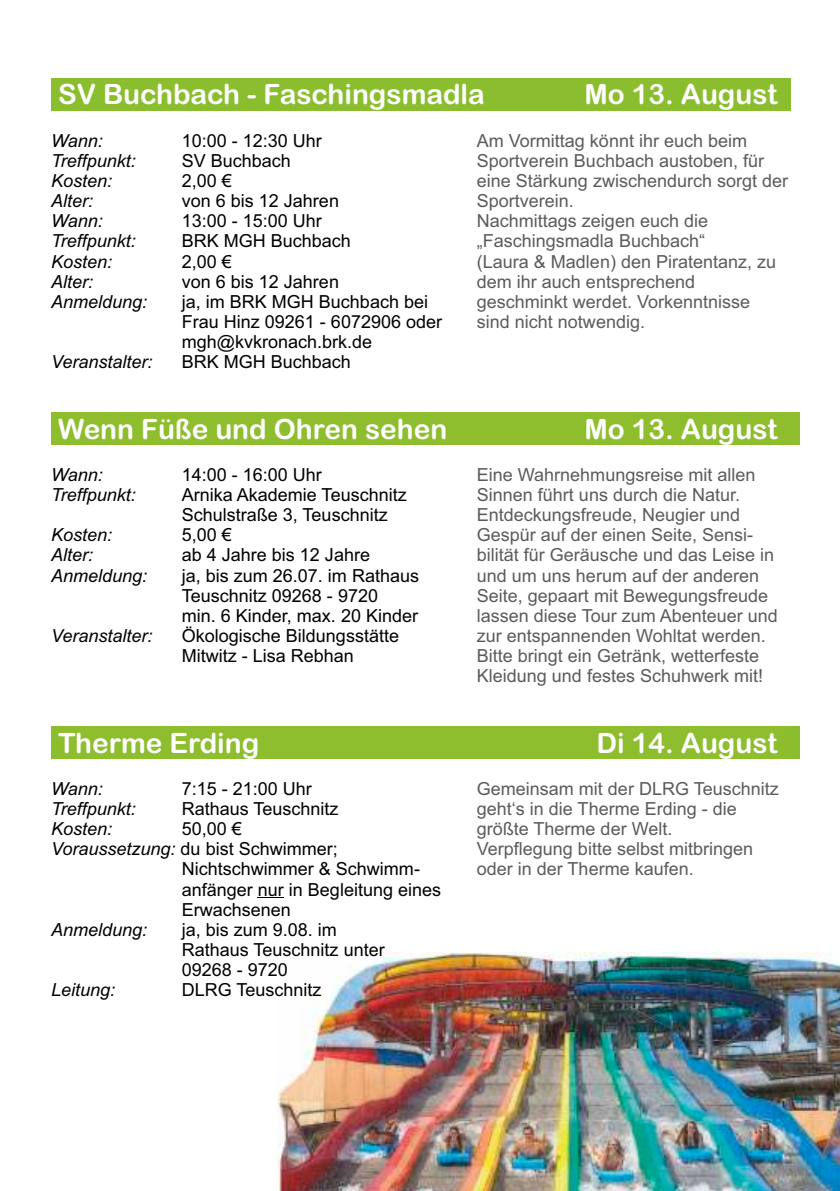
<style>
.page{position:relative;width:840px;height:1191px;background:#fff}
.page>*{position:absolute;margin:0;border:0;box-sizing:border-box;transform-origin:0 0}
.t1{font:28px "Arial Rounded MT Bold";color:#fefefe}
.t2{font:18px/20.2px "Arial";color:#5c5b5b}
.t3{font:18px/20.2px "Arial";color:#000}
.t4{font:italic 18px "Arial";color:#000}
.s1{font-style:italic}
</style>
<div class="page">
<img style="left:277px;top:952px;width:562px;height:239px">
<div style="left:51px;top:78px;width:739px;height:32px;background:#8abe2e"></div>
<div style="left:51px;top:412px;width:748px;height:32px;background:#8ebe2e"></div>
<div style="left:51px;top:726px;width:13px;height:32px;background:#8abe2e"></div>
<div style="left:58px;top:726px;width:739px;height:32px;background:#8ebe2e"></div>
<div style="left:791px;top:726px;width:8px;height:32px;background:#8abe2e"></div>
<svg style="left:258px;top:897px;width:26px;height:1px"></svg>
<h1 class="t1" style="left:58px;top:84px;width:428px">SV Buchbach - Faschingsmadla</h1>
<h1 class="t1" style="left:584px;top:84px;width:194px">Mo 13. August</h1>
<p class="t4" style="left:51px;top:134px;width:53px">Wann:</p>
<p class="t3" style="left:182px;top:132px;width:142px">10:00 - 12:30 Uhr</p>
<p class="t2" style="left:476px;top:132px;width:272px">Am Vormittag könnt ihr euch beim</p>
<p class="t4" style="left:51px;top:154px;width:86px">Treffpunkt:</p>
<p class="t3" style="left:182px;top:152px;width:111px">SV Buchbach</p>
<p class="t2" style="left:476px;top:152px;width:289px">Sportverein Buchbach austoben, für</p>
<p class="t4" style="left:51px;top:174px;width:63px">Kosten:</p>
<p class="t3" style="left:182px;top:172px;width:52px">2,00 €</p>
<p class="t2" style="left:476px;top:172px;width:313px">eine Stärkung zwischendurch sorgt der</p>
<p class="t4" style="left:51px;top:194px;width:44px">Alter:</p>
<p class="t3" style="left:182px;top:192px;width:159px">von 6 bis 12 Jahren</p>
<p class="t2" style="left:476px;top:192px;width:99px">Sportverein.</p>
<p class="t4" style="left:51px;top:214px;width:53px">Wann:</p>
<p class="t3" style="left:182px;top:212px;width:142px">13:00 - 15:00 Uhr</p>
<p class="t2" style="left:476px;top:212px;width:233px">Nachmittags zeigen euch die</p>
<p class="t4" style="left:51px;top:234px;width:86px">Treffpunkt:</p>
<p class="t3" style="left:182px;top:233px;width:171px">BRK MGH Buchbach</p>
<p class="t2" style="left:476px;top:233px;width:230px">„Faschingsmadla Buchbach“</p>
<p class="t4" style="left:51px;top:254px;width:63px">Kosten:</p>
<p class="t3" style="left:182px;top:253px;width:52px">2,00 €</p>
<p class="t2" style="left:476px;top:253px;width:301px">(Laura &amp; Madlen) den Piratentanz, zu</p>
<p class="t4" style="left:51px;top:274px;width:44px">Alter:</p>
<p class="t3" style="left:182px;top:273px;width:159px">von 6 bis 12 Jahren</p>
<p class="t2" style="left:476px;top:273px;width:220px">dem ihr auch entsprechend</p>
<p class="t4" style="left:51px;top:295px;width:98px">Anmeldung:</p>
<p class="t3" style="left:182px;top:293px;width:248px">ja, im BRK MGH Buchbach bei</p>
<p class="t2" style="left:476px;top:293px;width:275px">geschminkt werdet. Vorkenntnisse</p>
<p class="t3" style="left:182px;top:313px;width:262px">Frau Hinz 09261 - 6072906 oder</p>
<p class="t2" style="left:476px;top:313px;width:170px">sind nicht notwendig.</p>
<p class="t3" style="left:182px;top:333px;width:192px">mgh@kvkronach.brk.de</p>
<p class="t4" style="left:51px;top:355px;width:103px">Veranstalter:</p>
<p class="t3" style="left:182px;top:353px;width:171px">BRK MGH Buchbach</p>
<h1 class="t1" style="left:58px;top:418px;width:390px">Wenn Füße und Ohren sehen</h1>
<h1 class="t1" style="left:584px;top:418px;width:194px">Mo 13. August</h1>
<p class="t4" style="left:51px;top:468px;width:53px">Wann:</p>
<p class="t3" style="left:182px;top:466px;width:142px">14:00 - 16:00 Uhr</p>
<p class="t2" style="left:476px;top:466px;width:280px">Eine Wahrnehmungsreise mit allen</p>
<p class="t4" style="left:51px;top:488px;width:86px">Treffpunkt:</p>
<p class="t3" style="left:182px;top:486px;width:226px">Arnika Akademie Teuschnitz</p>
<p class="t2" style="left:476px;top:486px;width:265px">Sinnen führt uns durch die Natur.</p>
<p class="t3" style="left:182px;top:506px;width:207px">Schulstraße 3, Teuschnitz</p>
<p class="t2" style="left:476px;top:506px;width:265px">Entdeckungsfreude, Neugier und</p>
<p class="t4" style="left:51px;top:528px;width:63px">Kosten:</p>
<p class="t3" style="left:182px;top:526px;width:52px">5,00 €</p>
<p class="t2" style="left:476px;top:526px;width:278px">Gespür auf der einen Seite, Sensi-</p>
<p class="t4" style="left:51px;top:548px;width:44px">Alter:</p>
<p class="t3" style="left:182px;top:546px;width:190px">ab 4 Jahre bis 12 Jahre</p>
<p class="t2" style="left:476px;top:546px;width:299px">bilität für Geräusche und das Leise in</p>
<p class="t4" style="left:51px;top:568px;width:98px">Anmeldung:</p>
<p class="t3" style="left:182px;top:567px;width:239px">ja, bis zum 26.07. im Rathaus</p>
<p class="t2" style="left:476px;top:567px;width:284px">und um uns herum auf der anderen</p>
<p class="t3" style="left:182px;top:587px;width:198px">Teuschnitz 09268 - 9720</p>
<p class="t2" style="left:476px;top:587px;width:293px">Seite, gepaart mit Bewegungsfreude</p>
<p class="t3" style="left:182px;top:607px;width:238px">min. 6 Kinder, max. 20 Kinder</p>
<p class="t2" style="left:476px;top:607px;width:302px">lassen diese Tour zum Abenteuer und</p>
<p class="t4" style="left:51px;top:629px;width:103px">Veranstalter:</p>
<p class="t3" style="left:182px;top:627px;width:219px">Ökologische Bildungsstätte</p>
<p class="t2" style="left:476px;top:627px;width:290px">zur entspannenden Wohltat werden.</p>
<p class="t3" style="left:182px;top:647px;width:174px">Mitwitz - Lisa Rebhan</p>
<p class="t2" style="left:476px;top:647px;width:288px">Bitte bringt ein Getränk, wetterfeste<br>Kleidung und festes Schuhwerk mit!</p>
<h1 class="t1" style="left:58px;top:732px;width:203px">Therme Erding</h1>
<h1 class="t1" style="left:596px;top:732px;width:182px">Di 14. August</h1>
<p class="t4" style="left:51px;top:782px;width:53px">Wann:</p>
<p class="t3" style="left:182px;top:780px;width:132px">7:15 - 21:00 Uhr</p>
<p class="t2" style="left:476px;top:780px;width:303px">Gemeinsam mit der DLRG Teuschnitz</p>
<p class="t4" style="left:51px;top:802px;width:86px">Treffpunkt:</p>
<p class="t3" style="left:182px;top:800px;width:158px">Rathaus Teuschnitz</p>
<p class="t2" style="left:476px;top:800px;width:261px">geht‘s in die Therme Erding - die</p>
<p class="t4" style="left:51px;top:822px;width:63px">Kosten:</p>
<p class="t3" style="left:182px;top:820px;width:62px">50,00 €</p>
<p class="t2" style="left:476px;top:820px;width:197px">größte Therme der Welt.</p>
<p class="t3" style="left:51px;top:840px;width:288px"><span class="s1">Voraussetzung:</span> du bist Schwimmer;</p>
<p class="t2" style="left:476px;top:840px;width:278px">Verpflegung bitte selbst mitbringen</p>
<p class="t3" style="left:182px;top:860px;width:239px">Nichtschwimmer &amp; Schwimm-</p>
<p class="t2" style="left:476px;top:860px;width:218px">oder in der Therme kaufen.</p>
<p class="t3" style="left:182px;top:881px;width:261px">anfänger nur in Begleitung eines<br>Erwachsenen</p>
<p class="t4" style="left:51px;top:922px;width:98px">Anmeldung:</p>
<p class="t3" style="left:182px;top:921px;width:204px">ja, bis zum 9.08. im<br>Rathaus Teuschnitz unter<br>09268 - 9720</p>
<p class="t4" style="left:51px;top:983px;width:66px">Leitung:</p>
<p class="t3" style="left:182px;top:981px;width:141px">DLRG Teuschnitz</p>
</div>
